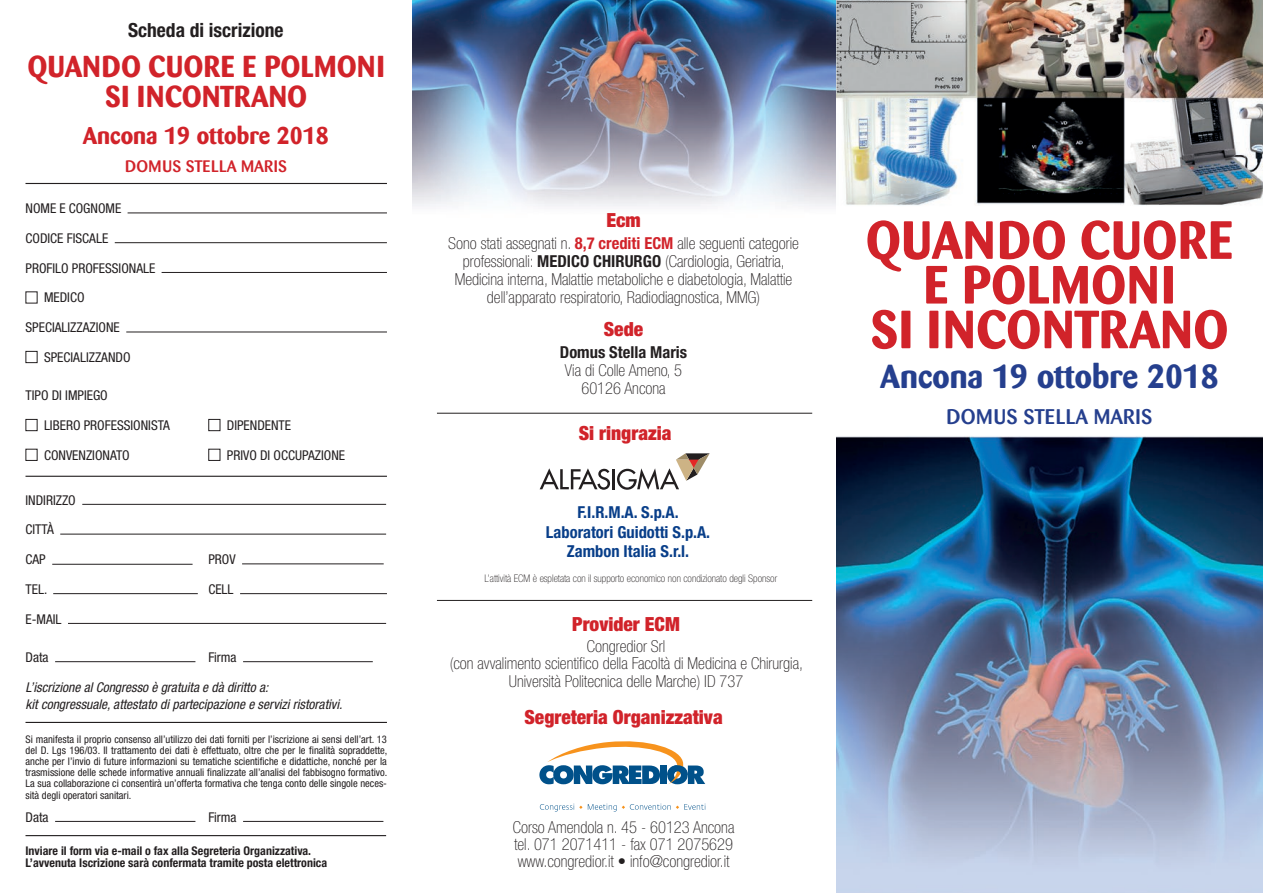
<style>
.page{position:relative;width:1263px;height:893px;background:#fff}
.page>*{position:absolute;margin:0;border:0;box-sizing:border-box;transform-origin:0 0}
.t1{font:700 53.25px/44.7px "Barmeno";letter-spacing:.02em;color:#d1232a;text-align:center}
.t2{font:700 33px "Barmeno";color:#253f8e}
.t3{font:700 30px/30px "Barmeno";letter-spacing:.02em;color:#d1232a;text-align:center}
.t4{font:700 24px "Barmeno";color:#d1232a}
.t5{font:500 21px "Barmeno";letter-spacing:.02em;color:#253f8e}
.t6{font:900 condensed 19.5px "Helvetica Neue LT Std";color:#d1232a}
.t7{font:700 condensed 19.5px "Helvetica Neue LT Std";color:#231f20}
.t8{font:100 condensed 16.5px/17.9px "Helvetica Neue LT Std";color:#231f20;text-align:center}
.t9{font:700 condensed 16.5px "Helvetica Neue LT Std";color:#083e89}
.t10{font:500 16.5px "Barmeno";letter-spacing:.02em;color:#d1232a}
.t11{font:700 condensed 16.5px "Helvetica Neue LT Std";color:#231f20}
.t12{font:condensed 13.5px "Helvetica Neue LT Std";color:#231f20}
.t13{font:italic condensed 13.5px "Helvetica Neue LT Std";color:#231f20}
.t14{font:700 condensed 12px "Helvetica Neue LT Std";color:#231f20}
.t15{font:condensed 10.5px/11.1px "Helvetica Neue LT Std";color:#231f20;text-align:justify}
.t16{font:100 condensed 10.5px "Helvetica Neue LT Std";color:#231f20}
.s1{font-weight:700;color:#d1232a}
.s2{font-weight:700}
</style>
<div class="page">
<img style="left:412px;top:0;width:424px;height:207px">
<img style="left:836px;top:0;width:427px;height:893px">
<hr style="left:128px;top:213px;width:259px;height:1px;background:#231f20">
<hr style="left:115px;top:242px;width:272px;height:1px;background:#231f20">
<hr style="left:162px;top:272px;width:225px;height:1px;background:#231f20">
<hr style="left:126px;top:332px;width:261px;height:1px;background:#231f20">
<div style="left:26px;top:351px;width:12px;height:12px;border:1px solid #231f20"></div>
<div style="left:26px;top:419px;width:12px;height:12px;border:1px solid #231f20"></div>
<div style="left:208px;top:419px;width:12px;height:12px;border:1px solid #231f20"></div>
<div style="left:26px;top:449px;width:12px;height:12px;border:1px solid #231f20"></div>
<div style="left:208px;top:449px;width:12px;height:12px;border:1px solid #231f20"></div>
<hr style="left:82px;top:504px;width:304px;height:1px;background:#231f20">
<hr style="left:60px;top:534px;width:326px;height:1px;background:#231f20">
<hr style="left:52px;top:564px;width:141px;height:1px;background:#231f20">
<hr style="left:242px;top:564px;width:142px;height:1px;background:#231f20">
<hr style="left:53px;top:593px;width:145px;height:1px;background:#231f20">
<hr style="left:240px;top:593px;width:147px;height:1px;background:#231f20">
<hr style="left:68px;top:623px;width:318px;height:1px;background:#231f20">
<hr style="left:55px;top:661px;width:140px;height:1px;background:#231f20">
<hr style="left:243px;top:661px;width:130px;height:1px;background:#231f20">
<hr style="left:55px;top:821px;width:140px;height:1px;background:#231f20">
<hr style="left:243px;top:821px;width:140px;height:1px;background:#231f20">
<hr style="left:26px;top:183px;width:361px;height:1px;background:#231f20">
<hr style="left:26px;top:476px;width:361px;height:1px;background:#231f20">
<hr style="left:26px;top:835px;width:360px;height:1px;background:#231f20">
<hr style="left:26px;top:722px;width:361px;height:1px;background:#231f20">
<svg style="left:539px;top:741px;width:166px;height:43px"></svg>
<svg style="left:540px;top:804px;width:42px;height:7px"></svg>
<svg style="left:588px;top:804px;width:118px;height:7px"></svg>
<svg style="left:540px;top:468px;width:70px;height:22px"></svg>
<hr style="left:612px;top:469px;width:3px;height:20px;background:#231f20">
<svg style="left:617px;top:453px;width:93px;height:37px"></svg>
<hr style="left:437px;top:600px;width:375px;height:1px;background:#231f20">
<hr style="left:437px;top:413px;width:375px;height:1px;background:#231f20">
<p class="t7" style="left:128px;top:18px;width:157px">Scheda di iscrizione</p>
<p class="t3" style="left:28px;top:52px;width:358px">QUANDO CUORE E POLMONI<br>SI INCONTRANO</p>
<p class="t4" style="left:83px;top:121px;width:248px">Ancona 19 ottobre 2018</p>
<p class="t10" style="left:125px;top:156px;width:163px">DOMUS STELLA MARIS</p>
<p class="t12" style="left:26px;top:201px;width:97px">NOME E COGNOME</p>
<p class="t12" style="left:26px;top:230px;width:84px">CODICE FISCALE</p>
<p class="t12" style="left:26px;top:260px;width:131px">PROFILO PROFESSIONALE</p>
<p class="t12" style="left:44px;top:290px;width:42px">MEDICO</p>
<p class="t12" style="left:26px;top:320px;width:96px">SPECIALIZZAZIONE</p>
<p class="t12" style="left:44px;top:349px;width:88px">SPECIALIZZANDO</p>
<p class="t12" style="left:26px;top:388px;width:84px">TIPO DI IMPIEGO</p>
<p class="t12" style="left:44px;top:417px;width:128px">LIBERO PROFESSIONISTA</p>
<p class="t12" style="left:227px;top:417px;width:66px">DIPENDENTE</p>
<p class="t12" style="left:44px;top:447px;width:87px">CONVENZIONATO</p>
<p class="t12" style="left:227px;top:447px;width:120px">PRIVO DI OCCUPAZIONE</p>
<p class="t12" style="left:26px;top:492px;width:52px">INDIRIZZO</p>
<p class="t12" style="left:26px;top:522px;width:30px">CITTÀ</p>
<p class="t12" style="left:26px;top:551px;width:22px">CAP</p>
<p class="t12" style="left:208px;top:551px;width:29px">PROV</p>
<p class="t12" style="left:26px;top:581px;width:23px">TEL.</p>
<p class="t12" style="left:208px;top:581px;width:27px">CELL</p>
<p class="t12" style="left:26px;top:611px;width:38px">E-MAIL</p>
<p class="t12" style="left:26px;top:649px;width:25px">Data</p>
<p class="t12" style="left:208px;top:649px;width:30px">Firma</p>
<p class="t13" style="left:26px;top:680px;width:244px">L’iscrizione al Congresso è gratuita e dà diritto a:</p>
<p class="t13" style="left:26px;top:696px;width:318px">kit congressuale, attestato di partecipazione e servizi ristorativi.</p>
<p class="t15" style="left:26px;top:734px;width:363px">Si manifesta il proprio consenso all’utilizzo dei dati forniti per l’iscrizione ai sensi dell’art. 13 del D. Lgs 196/03. Il trattamento dei dati è effettuato, oltre che per le finalità sopraddette, anche per l’invio di future informazioni su tematiche scientifiche e didattiche, nonché per la trasmissione delle schede informative annuali finalizzate all’analisi del fabbisogno formativo.<br>La sua collaborazione ci consentirà un’offerta formativa che tenga conto delle singole neces&shy;sità degli operatori sanitari.</p>
<p class="t12" style="left:26px;top:809px;width:25px">Data</p>
<p class="t12" style="left:208px;top:809px;width:30px">Firma</p>
<p class="t14" style="left:26px;top:843px;width:287px">Inviare il form via e-mail o fax alla Segreteria Organizzativa.</p>
<p class="t14" style="left:26px;top:856px;width:303px">L’avvenuta Iscrizione sarà confermata tramite posta elettronica</p>
<p class="t6" style="left:606px;top:208px;width:36px">Ecm</p>
<p class="t8" style="left:448px;top:234px;width:352px">Sono stati assegnati n. <span class="s1">8,7 crediti ECM</span> alle seguenti categorie professionali: <span class="s2">MEDICO CHIRURGO</span> (Cardiologia, Geriatria, Medicina interna, Malattie metaboliche e diabetologia, Malattie dell’apparato respiratorio, Radiodiagnostica, MMG)</p>
<p class="t6" style="left:604px;top:317px;width:41px">Sede</p>
<p class="t11" style="left:560px;top:343px;width:129px">Domus Stella Maris</p>
<p class="t8" style="left:565px;top:361px;width:119px">Via di Colle Ameno, 5</p>
<p class="t8" style="left:581px;top:379px;width:86px">60126 Ancona</p>
<p class="t6" style="left:579px;top:421px;width:94px">Si ringrazia</p>
<p class="t9" style="left:577px;top:502px;width:103px">F.I.R.M.A. S.p.A.</p>
<p class="t9" style="left:546px;top:522px;width:166px">Laboratori Guidotti S.p.A.</p>
<p class="t9" style="left:567px;top:541px;width:124px">Zambon Italia S.r.l.</p>
<p class="t16" style="left:484px;top:572px;width:294px">L’attività ECM è espletata con il supporto economico non condizionato degli Sponsor</p>
<p class="t6" style="left:572px;top:612px;width:109px">Provider ECM</p>
<p class="t8" style="left:587px;top:637px;width:80px">Congredior Srl</p>
<p class="t8" style="left:450px;top:655px;width:355px;line-height:17.4px">(con avvalimento scientifico della Facoltà di Medicina e Chirurgia,<br>Università Politecnica delle Marche) ID 737</p>
<p class="t6" style="left:524px;top:705px;width:200px">Segreteria Organizzativa</p>
<p class="t8" style="left:513px;top:818px;width:223px">Corso Amendola n. 45 - 60123 Ancona</p>
<p class="t8" style="left:514px;top:835px;width:220px">tel. 071 2071411 - fax 071 2075629</p>
<p class="t8" style="left:518px;top:853px;width:213px">www.congredior.it • info@congredior.it</p>
<p class="t1" style="left:866px;top:218px;width:368px">QUANDO CUORE<br>E POLMONI</p>
<p class="t1" style="left:871px;top:307px;width:359px">SI INCONTRANO</p>
<p class="t2" style="left:880px;top:357px;width:340px">Ancona 19 ottobre 2018</p>
<p class="t5" style="left:946px;top:404px;width:208px">DOMUS STELLA MARIS</p>
</div>
